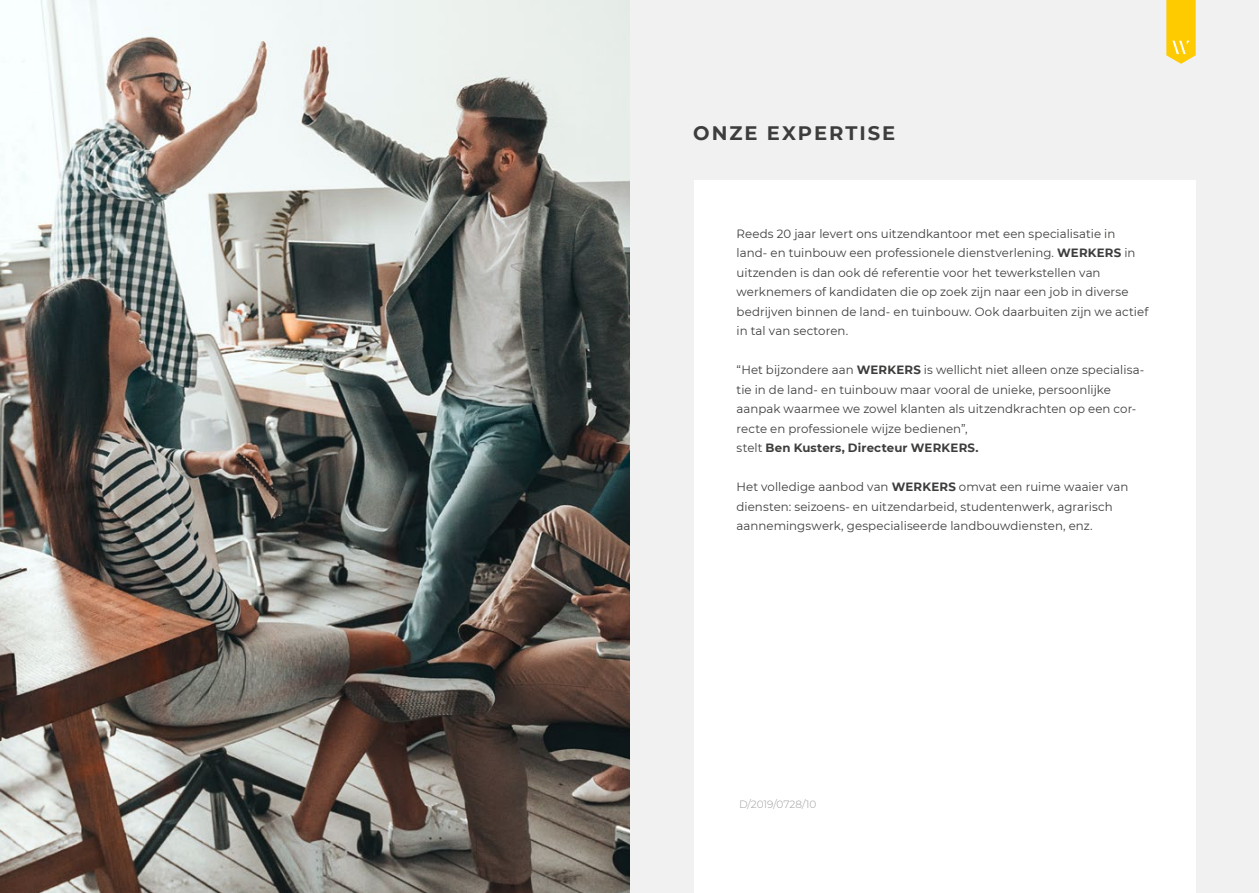
<style>
.page{position:relative;width:1259px;height:893px;background:#fff}
.page>*{position:absolute;margin:0;border:0;box-sizing:border-box;transform-origin:0 0}
.t1{font:700 19.5px "Montserrat";letter-spacing:.1em;color:#3d3d3c}
.t2{font:12px/19.5px "Montserrat";letter-spacing:.005em;color:#3d3d3c}
.t3{font:300 10.5px "Montserrat";color:#9d9d9d}
.s1{font-weight:700}
</style>
<div class="page">
<div style="left:629px;top:0;width:630px;height:893px;background:#f2f1f2"></div>
<div style="left:694px;top:181px;width:502px;height:712px;background:#fff"></div>
<svg style="left:1166px;top:0;width:29px;height:64px;background:#fdcf1c"></svg>
<img style="left:0;top:0;width:629px;height:893px">
<h1 class="t1" style="left:693px;top:119px;width:203px">ONZE EXPERTISE</h1>
<p class="t2" style="left:736px;top:223px;width:413px">Reeds 20 jaar levert ons uitzendkantoor met een specialisatie in land- en tuinbouw een professionele dienstverlening. <span class="s1">WERKERS</span> in uitzenden is dan ook dé referentie voor het tewerkstellen van werknemers of kandidaten die op zoek zijn naar een job in diverse bedrijven binnen de land- en tuinbouw. Ook daarbuiten zijn we actief in tal van sectoren.</p>
<p class="t2" style="left:736px;top:360px;width:409px">“Het bijzondere aan <span class="s1">WERKERS</span> is wellicht niet alleen onze specialisa&shy;tie in de land- en tuinbouw maar vooral de unieke, persoonlijke aanpak waarmee we zowel klanten als uitzendkrachten op een cor&shy;recte en professionele wijze bedienen”,<br>stelt <span class="s1">Ben Kusters, Directeur WERKERS.</span></p>
<p class="t2" style="left:736px;top:477px;width:393px">Het volledige aanbod van <span class="s1">WERKERS</span> omvat een ruime waaier van diensten: seizoens- en uitzendarbeid, studentenwerk, agrarisch aannemingswerk, gespecialiseerde landbouwdiensten, enz.</p>
<p class="t3" style="left:739px;top:797px;width:79px">D/2019/0728/10</p>
</div>
